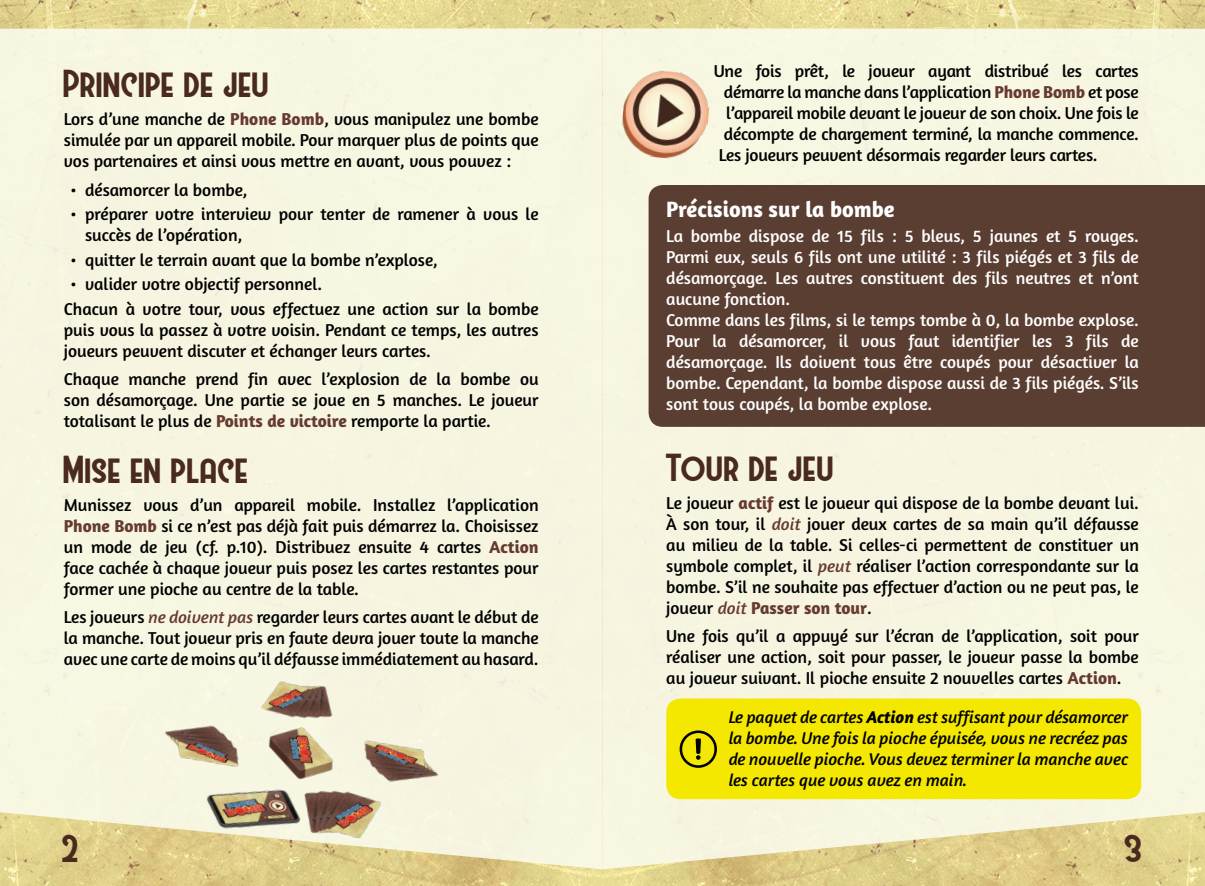
<style>
.page{position:relative;width:1205px;height:886px;background:#fff}
.page>*{position:absolute;margin:0;border:0;box-sizing:border-box;transform-origin:0 0}
.t1{font:35px "Westmeath";color:#4a2a1f}
.t2{font:700 22.5px "Amaranth";color:#fff}
.t3{font:17.5px/21px "Amaranth";color:#000;text-align:justify}
.t4{font:17.5px/21px "Amaranth";color:#fff}
.t5{font:italic 17.5px/21px "Amaranth";color:#000;text-align:justify}
.s1{font-weight:700;color:#663a2f}
.s2{font-style:italic;color:#663a2f}
.s3{font-weight:700}
</style>
<div class="page">
<img style="left:0;top:0;width:1205px;height:886px">
<div style="left:0;top:28px;width:602px;height:841px;background:#f7f5e1"></div>
<div style="left:602px;top:28px;width:603px;height:841px;background:#f7f5e1"></div>
<div style="left:666px;top:698px;width:475px;height:101px;background:#f4e700;border-radius:14px"></div>
<div style="left:648px;top:185px;width:557px;height:242px;background:#5b3e32"></div>
<img style="left:622px;top:70px;width:88px;height:89px">
<img style="left:152px;top:671px;width:298px;height:183px">
<svg style="left:679px;top:730px;width:38px;height:38px"></svg>
<h1 class="t1" style="left:64px;top:64px;width:208px">Principe de jeu</h1>
<p class="t3" style="left:64px;top:109px;width:476px">Lors d’une manche de <span class="s1">Phone Bomb</span>, vous manipulez une bombe simulée par un appareil mobile. Pour marquer plus de points que vos partenaires et ainsi vous mettre en avant, vous pouvez :</p>
<p class="t3" style="left:71px;top:179px;width:178px">• désamorcer la bombe,</p>
<p class="t3" style="left:85px;top:203px;width:455px;text-indent:-14px">• préparer votre interview pour tenter de ramener à vous le succès de l’opération,</p>
<p class="t3" style="left:71px;top:249px;width:368px">• quitter le terrain avant que la bombe n’explose,</p>
<p class="t3" style="left:64px;top:272px;width:476px;line-height:24.5px;text-indent:7px">• valider votre objectif personnel.<br>Chacun à votre tour, vous effectuez une action sur la bombe</p>
<p class="t3" style="left:64px;top:319px;width:476px">puis vous la passez à votre voisin. Pendant ce temps, les autres joueurs peuvent discuter et échanger leurs cartes.</p>
<p class="t3" style="left:64px;top:368px;width:476px">Chaque manche prend fin avec l’explosion de la bombe ou son désamorçage. Une partie se joue en 5 manches. Le joueur totalisant le plus de <span class="s1">Points de victoire</span> remporte la partie.</p>
<h1 class="t1" style="left:64px;top:449px;width:187px">Mise en place</h1>
<p class="t3" style="left:64px;top:494px;width:476px">Munissez vous d’un appareil mobile. Installez l’application <span class="s1">Phone Bomb</span> si ce n’est pas déjà fait puis démarrez la. Choisissez un mode de jeu (cf. p.10). Distribuez ensuite 4 cartes <span class="s1">Action </span>face cachée à chaque joueur puis posez les cartes restantes pour former une pioche au centre de la table.</p>
<p class="t3" style="left:64px;top:607px;width:476px">Les joueurs <span class="s2">ne doivent pas</span> regarder leurs cartes avant le début de la manche. Tout joueur pris en faute devra jouer toute la manche avec une carte de moins qu’il défausse immédiatement au hasard.</p>
<p class="t3" style="left:714px;top:60px;width:426px">Une fois prêt, le joueur ayant distribué les cartes</p>
<p class="t3" style="left:724px;top:81px;width:416px">démarre la manche dans l’application <span class="s1">Phone Bomb</span> et pose</p>
<p class="t3" style="left:726px;top:102px;width:414px">l’appareil mobile devant le joueur de son choix. Une fois le</p>
<p class="t3" style="left:724px;top:123px;width:416px">décompte de chargement terminé, la manche commence.</p>
<p class="t3" style="left:719px;top:144px;width:380px">Les joueurs peuvent désormais regarder leurs cartes.</p>
<p class="t2" style="left:666px;top:195px;width:230px">Précisions sur la bombe</p>
<p class="t4" style="left:666px;top:225px;width:474px">La bombe dispose de 15 fils : 5 bleus, 5 jaunes et 5 rouges.<br>Parmi eux, seuls 6 fils ont une utilité : 3 fils piégés et 3 fils de désamorçage. Les autres constituent des fils neutres et n’ont aucune fonction.<br>Comme dans les films, si le temps tombe à 0, la bombe explose.<br>Pour la désamorcer, il vous faut identifier les 3 fils de désamorçage. Ils doivent tous être coupés pour désactiver la bombe. Cependant, la bombe dispose aussi de 3 fils piégés. S’ils sont tous coupés, la bombe explose.</p>
<h1 class="t1" style="left:666px;top:447px;width:170px">Tour de jeu</h1>
<p class="t3" style="left:666px;top:492px;width:474px">Le joueur <span class="s1">actif</span> est le joueur qui dispose de la bombe devant lui.<br>À son tour, il <span class="s2">doit</span> jouer deux cartes de sa main qu’il défausse au milieu de la table. Si celles-ci permettent de constituer un symbole complet, il <span class="s2">peut</span> réaliser l’action correspondante sur la bombe. S’il ne souhaite pas effectuer d’action ou ne peut pas, le joueur <span class="s2">doit</span> <span class="s1">Passer son tour</span>.</p>
<p class="t3" style="left:666px;top:625px;width:474px">Une fois qu’il a appuyé sur l’écran de l’application, soit pour réaliser une action, soit pour passer, le joueur passe la bombe au joueur suivant. Il pioche ensuite 2 nouvelles cartes <span class="s1">Action</span>.</p>
<p class="t5" style="left:729px;top:706px;width:401px">Le paquet de cartes <span class="s3">Action</span> est suffisant pour désamorcer la bombe. Une fois la pioche épuisée, vous ne recréez pas de nouvelle pioche. Vous devez terminer la manche avec les cartes que vous avez en main.</p>
<h1 class="t1" style="left:62px;top:828px;width:19px">2</h1>
<h1 class="t1" style="left:1124px;top:828px;width:20px">3</h1>
</div>
